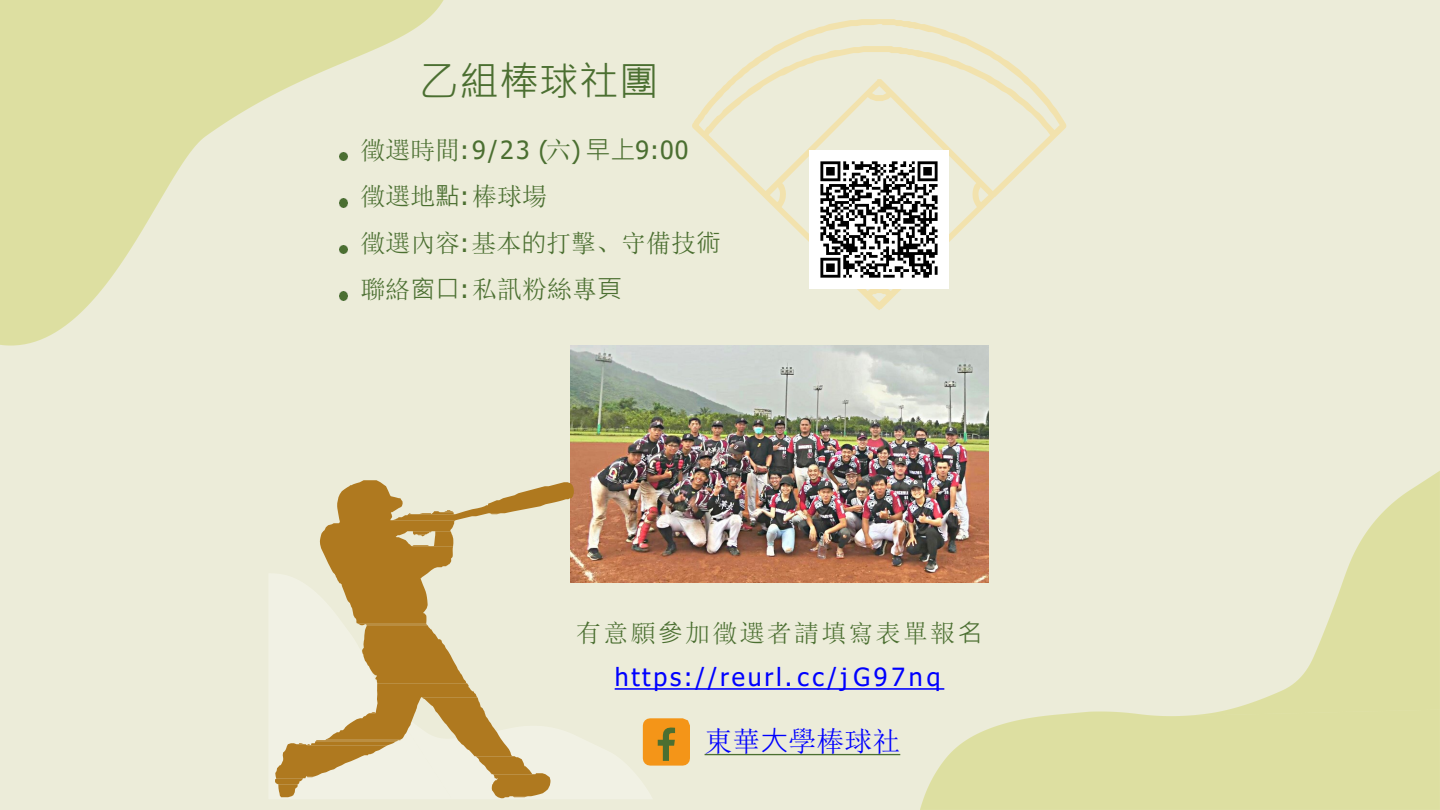
<style>
.page{position:relative;width:1440px;height:810px;background:#ececd9}
.page>*{position:absolute;margin:0;border:0;box-sizing:border-box;transform-origin:0 0}
.t1{font:40px "Microsoft Jheng Hei";color:#4b6f31}
.t2{font:28px "Sim Sun";color:#00f}
.t3{font:25px/46.5px "Tahoma";color:#4b6f31}
.t4{font:25px/46.5px "Sim Sun";color:#4b6f31}
.t5{font:25px "Tahoma";letter-spacing:.11em;color:#00f}
.t6{font:25px "Sim Sun";letter-spacing:.09em;color:#4b6f31}
.s1{font-family:"Sim Sun"}
.s2{font-family:"Microsoft Jheng Hei"}
.s3{font-family:"Tahoma"}
</style>
<div class="page">
<svg style="left:0;top:0;width:444px;height:346px"></svg>
<svg style="left:1227px;top:471px;width:213px;height:239px"></svg>
<div style="left:920px;top:710px;width:520px;height:100px;background:#dddfa1"></div>
<img style="left:571px;top:346px;width:417px;height:237px">
<svg style="left:704px;top:19px;width:362px;height:283px"></svg>
<img style="left:810px;top:150px;width:138px;height:139px">
<svg style="left:269px;top:480px;width:675px;height:319px"></svg>
<svg style="left:339px;top:152px;width:8px;height:9px"></svg>
<svg style="left:339px;top:199px;width:8px;height:8px"></svg>
<svg style="left:339px;top:245px;width:8px;height:9px"></svg>
<svg style="left:339px;top:292px;width:8px;height:8px"></svg>
<p class="t1" style="left:419px;top:57px;width:241px">⼄組棒球社團</p>
<p class="t3" style="left:360px;top:128px;width:330px"><span class="s1">徵選時間</span>:9/23 (<span class="s1">六</span>) <span class="s2">早上</span>9:00<span class="s1">徵選地</span><span class="s2">點</span>:<span class="s1">棒球場</span></p>
<p class="t4" style="left:360px;top:219px;width:362px">徵選內容<span class="s3">:</span>基本<span class="s2">的</span>打擊、守備技<span class="s2">術</span>聯絡<span class="s2">窗口</span><span class="s3">:</span>私訊粉絲專<span class="s2">頁</span></p>
<p class="t6" style="left:576px;top:620px;width:408px">有意願<span class="s2">參</span>加徵選者請填寫表單報<span class="s2">名</span></p>
<p class="t5" style="left:615px;top:660px;width:327px">https://reurl.cc/j G97nq</p>
<p class="t2" style="left:705px;top:727px;width:197px">東華<span class="s2">大</span>學棒球社</p>
</div>
